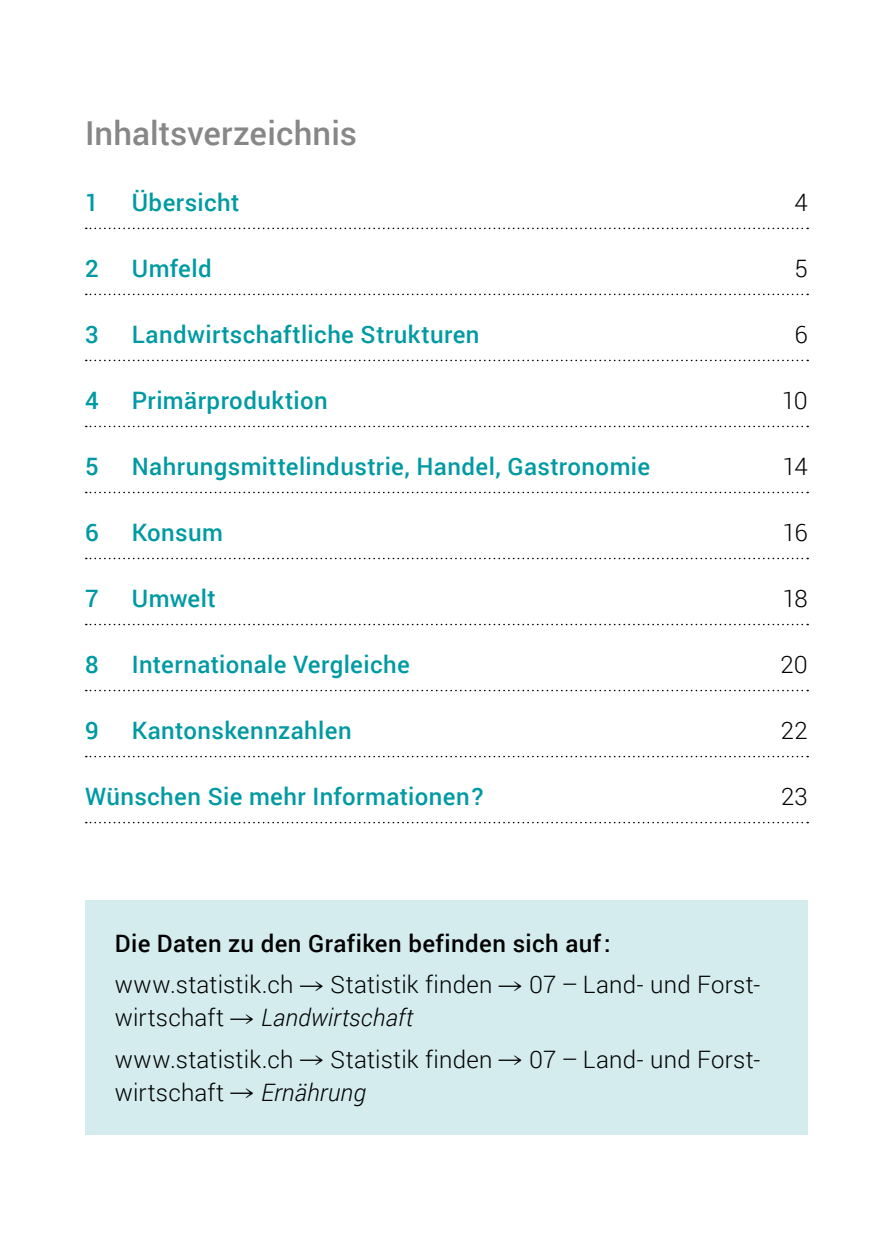
<style>
.page{position:relative;width:893px;height:1259px;background:#fff}
.page>*{position:absolute;margin:0;border:0;box-sizing:border-box;transform-origin:0 0}
.InhVerzeichnis_Kapit{font:500 33px "Roboto";letter-spacing:.005em;color:#868786}
.InhVerzeichnis_Ebene{font:500 24px "Roboto";letter-spacing:.015em;color:#009aa3}
.Kasten_Grundtext{font:300 24px "Roboto";letter-spacing:.01em;color:#000}
.Kasten_Grundtext-2{font:500 24px "Roboto";letter-spacing:.015em;color:#000}
.Kasten_Grundtext-3{font:italic 300 24px "Roboto";letter-spacing:.01em;color:#000}
.InhVerzeichnis_Ebene-2{font:300 24px "Roboto";letter-spacing:-.045em;color:#000}
</style>
<div class="page">
<div style="left:85px;top:900px;width:723px;height:235px;background:#d5ecee"></div>
<svg style="left:86px;top:228px;width:722px;height:1px"></svg>
<svg style="left:86px;top:294px;width:722px;height:1px"></svg>
<svg style="left:86px;top:360px;width:722px;height:1px"></svg>
<svg style="left:86px;top:426px;width:722px;height:1px"></svg>
<svg style="left:86px;top:492px;width:722px;height:1px"></svg>
<svg style="left:86px;top:558px;width:722px;height:1px"></svg>
<svg style="left:86px;top:624px;width:722px;height:1px"></svg>
<svg style="left:86px;top:690px;width:722px;height:1px"></svg>
<svg style="left:86px;top:756px;width:722px;height:1px"></svg>
<svg style="left:86px;top:822px;width:722px;height:1px"></svg>
<p class="InhVerzeichnis_Kapit" style="left:85px;top:110px;width:273px">Inhaltsverzeichnis</p>
<p class="InhVerzeichnis_Ebene" style="left:85px;top:185px;width:15px">1</p>
<p class="InhVerzeichnis_Ebene" style="left:132px;top:185px;width:109px">Übersicht</p>
<p class="InhVerzeichnis_Ebene-2" style="left:795px;top:185px;width:15px">4</p>
<p class="InhVerzeichnis_Ebene" style="left:85px;top:251px;width:15px">2</p>
<p class="InhVerzeichnis_Ebene" style="left:132px;top:251px;width:81px">Umfeld</p>
<p class="InhVerzeichnis_Ebene-2" style="left:795px;top:251px;width:15px">5</p>
<p class="InhVerzeichnis_Ebene" style="left:85px;top:317px;width:15px">3</p>
<p class="InhVerzeichnis_Ebene" style="left:132px;top:317px;width:349px">Landwirtschaftliche Strukturen</p>
<p class="InhVerzeichnis_Ebene-2" style="left:795px;top:317px;width:15px">6</p>
<p class="InhVerzeichnis_Ebene" style="left:85px;top:383px;width:15px">4</p>
<p class="InhVerzeichnis_Ebene" style="left:132px;top:383px;width:197px">Primärproduktion</p>
<p class="InhVerzeichnis_Ebene-2" style="left:782px;top:383px;width:28px">10</p>
<p class="InhVerzeichnis_Ebene" style="left:85px;top:449px;width:15px">5</p>
<p class="InhVerzeichnis_Ebene" style="left:132px;top:449px;width:520px">Nahrungsmittelindustrie, Handel, Gastronomie</p>
<p class="InhVerzeichnis_Ebene-2" style="left:782px;top:449px;width:27px">14</p>
<p class="InhVerzeichnis_Ebene" style="left:85px;top:515px;width:15px">6</p>
<p class="InhVerzeichnis_Ebene" style="left:132px;top:515px;width:93px">Konsum</p>
<p class="InhVerzeichnis_Ebene-2" style="left:782px;top:515px;width:27px">16</p>
<p class="InhVerzeichnis_Ebene" style="left:85px;top:581px;width:15px">7</p>
<p class="InhVerzeichnis_Ebene" style="left:132px;top:581px;width:86px">Umwelt</p>
<p class="InhVerzeichnis_Ebene-2" style="left:782px;top:581px;width:27px">18</p>
<p class="InhVerzeichnis_Ebene" style="left:85px;top:647px;width:15px">8</p>
<p class="InhVerzeichnis_Ebene" style="left:132px;top:647px;width:280px">Internationale Vergleiche</p>
<p class="InhVerzeichnis_Ebene-2" style="left:780px;top:647px;width:29px">20</p>
<p class="InhVerzeichnis_Ebene" style="left:85px;top:713px;width:15px">9</p>
<p class="InhVerzeichnis_Ebene" style="left:132px;top:713px;width:221px">Kantonskennzahlen</p>
<p class="InhVerzeichnis_Ebene-2" style="left:781px;top:713px;width:29px">22</p>
<p class="InhVerzeichnis_Ebene" style="left:85px;top:779px;width:400px">Wünschen Sie mehr Informationen?</p>
<p class="InhVerzeichnis_Ebene-2" style="left:781px;top:779px;width:28px">23</p>
<p class="Kasten_Grundtext-2" style="left:115px;top:926px;width:497px">Die Daten zu den Grafiken befinden sich auf:</p>
<p class="Kasten_Grundtext" style="left:115px;top:968px;width:180px">www.statistik.ch</p>
<p class="Kasten_Grundtext" style="left:331px;top:968px;width:163px">Statistik finden</p>
<p class="Kasten_Grundtext" style="left:529px;top:968px;width:233px">07 – Land- und Forst-</p>
<p class="Kasten_Grundtext" style="left:115px;top:1001px;width:111px">wirtschaft</p>
<p class="Kasten_Grundtext-3" style="left:261px;top:1001px;width:154px">Landwirtschaft</p>
<p class="Kasten_Grundtext" style="left:115px;top:1042px;width:180px">www.statistik.ch</p>
<p class="Kasten_Grundtext" style="left:331px;top:1042px;width:163px">Statistik finden</p>
<p class="Kasten_Grundtext" style="left:529px;top:1042px;width:233px">07 – Land- und Forst-</p>
<p class="Kasten_Grundtext" style="left:115px;top:1075px;width:111px">wirtschaft</p>
<p class="Kasten_Grundtext-3" style="left:261px;top:1075px;width:106px">Ernährung</p>
</div>
